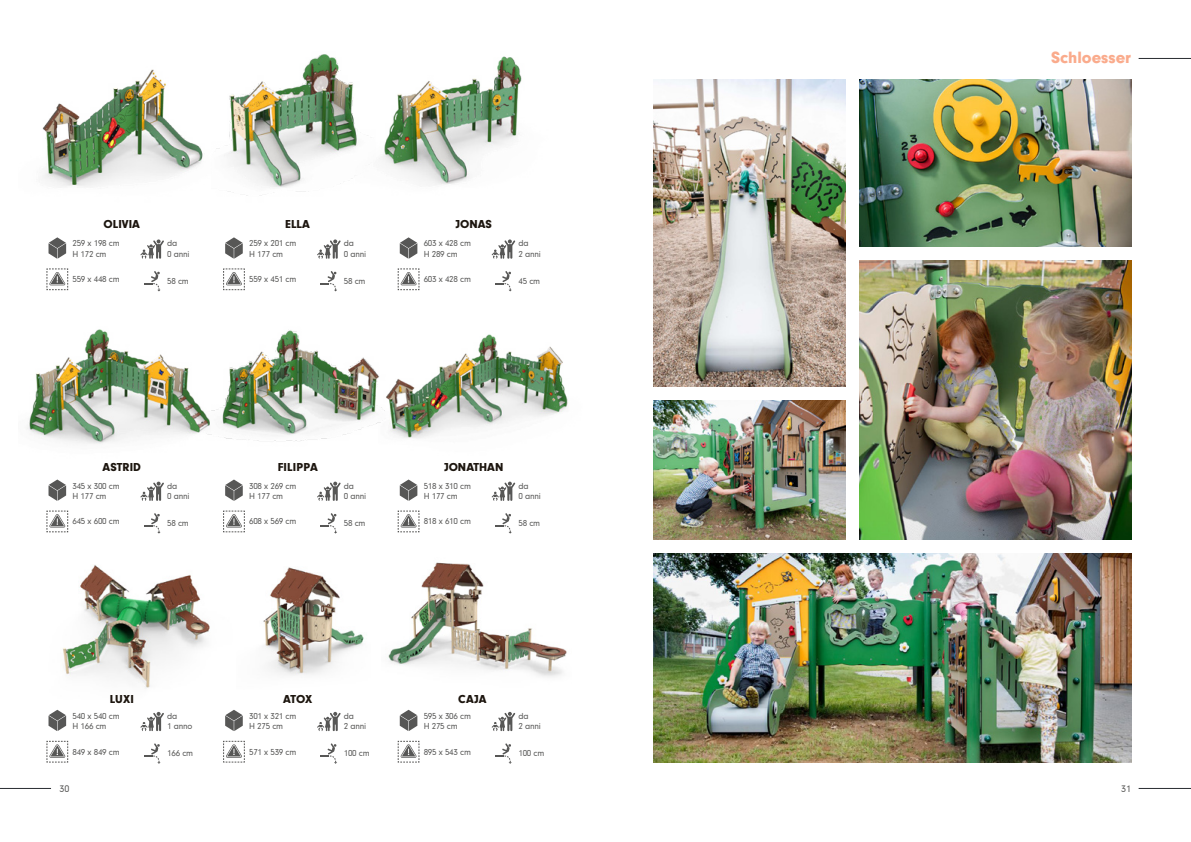
<style>
.page{position:relative;width:1191px;height:842px;background:#fff}
.page>*{position:absolute;margin:0;border:0;box-sizing:border-box;transform-origin:0 0}
.t1{font:900 17px "Neuzeit Grotesk TOT";color:#faab8c}
.t2{font:900 12px "Neuzeit Grotesk TOT";color:#1d160f}
.t3{font:10px "Neuzeit Gro";color:#575756}
.t4{font:9px/10.1px "Neuzeit Gro";letter-spacing:-.03em;color:#575756}
</style>
<div class="page">
<hr style="left:1138px;top:788px;width:53px;height:1px;background:#282c30">
<hr style="left:0;top:788px;width:51px;height:1px;background:#282c30">
<hr style="left:1138px;top:58px;width:53px;height:1px;background:#282c30">
<img style="left:263px;top:567px;width:101px;height:108px">
<img style="left:63px;top:565px;width:147px;height:124px">
<img style="left:388px;top:562px;width:179px;height:115px">
<img style="left:211px;top:330px;width:167px;height:111px">
<img style="left:227px;top:54px;width:128px;height:142px">
<img style="left:42px;top:69px;width:183px;height:118px">
<img style="left:355px;top:56px;width:167px;height:129px">
<img style="left:27px;top:329px;width:184px;height:153px">
<img style="left:378px;top:334px;width:190px;height:105px">
<svg style="left:140px;top:239px;width:24px;height:20px"></svg>
<svg style="left:49px;top:237px;width:17px;height:22px"></svg>
<svg style="left:46px;top:268px;width:22px;height:22px"></svg>
<svg style="left:144px;top:271px;width:17px;height:20px"></svg>
<svg style="left:140px;top:482px;width:24px;height:19px"></svg>
<svg style="left:49px;top:479px;width:17px;height:22px"></svg>
<svg style="left:46px;top:510px;width:22px;height:22px"></svg>
<svg style="left:144px;top:513px;width:17px;height:21px"></svg>
<svg style="left:140px;top:712px;width:24px;height:19px"></svg>
<svg style="left:49px;top:710px;width:17px;height:21px"></svg>
<svg style="left:46px;top:741px;width:22px;height:22px"></svg>
<svg style="left:144px;top:743px;width:17px;height:21px"></svg>
<svg style="left:317px;top:239px;width:24px;height:20px"></svg>
<svg style="left:225px;top:237px;width:18px;height:22px"></svg>
<svg style="left:223px;top:268px;width:22px;height:22px"></svg>
<svg style="left:320px;top:271px;width:17px;height:20px"></svg>
<svg style="left:317px;top:482px;width:24px;height:19px"></svg>
<svg style="left:225px;top:479px;width:18px;height:22px"></svg>
<svg style="left:223px;top:510px;width:22px;height:22px"></svg>
<svg style="left:320px;top:513px;width:17px;height:21px"></svg>
<svg style="left:317px;top:712px;width:24px;height:19px"></svg>
<svg style="left:225px;top:710px;width:18px;height:21px"></svg>
<svg style="left:223px;top:741px;width:22px;height:22px"></svg>
<svg style="left:320px;top:743px;width:17px;height:21px"></svg>
<svg style="left:491px;top:239px;width:24px;height:20px"></svg>
<svg style="left:400px;top:237px;width:17px;height:22px"></svg>
<svg style="left:397px;top:268px;width:23px;height:22px"></svg>
<svg style="left:495px;top:271px;width:17px;height:20px"></svg>
<svg style="left:491px;top:482px;width:24px;height:19px"></svg>
<svg style="left:400px;top:479px;width:17px;height:22px"></svg>
<svg style="left:397px;top:510px;width:23px;height:22px"></svg>
<svg style="left:495px;top:513px;width:17px;height:21px"></svg>
<svg style="left:491px;top:712px;width:24px;height:19px"></svg>
<svg style="left:400px;top:710px;width:17px;height:21px"></svg>
<svg style="left:397px;top:741px;width:23px;height:22px"></svg>
<svg style="left:495px;top:743px;width:17px;height:21px"></svg>
<img style="left:859px;top:80px;width:272px;height:167px">
<img style="left:859px;top:261px;width:272px;height:278px">
<img style="left:653px;top:553px;width:478px;height:210px">
<img style="left:653px;top:80px;width:192px;height:307px">
<img style="left:653px;top:401px;width:192px;height:138px">
<h2 class="t2" style="left:104px;top:217px;width:38px">OLIVIA</h2>
<h2 class="t2" style="left:285px;top:217px;width:26px">ELLA</h2>
<h2 class="t2" style="left:455px;top:217px;width:38px">JONAS</h2>
<p class="t4" style="left:72px;top:239px;width:49px">259 x 198 cm<br>H 172 cm</p>
<p class="t4" style="left:167px;top:239px;width:12px">da</p>
<p class="t4" style="left:72px;top:274px;width:49px">559 x 448 cm</p>
<p class="t4" style="left:167px;top:276px;width:23px">58 cm</p>
<p class="t4" style="left:167px;top:249px;width:24px">0 anni</p>
<p class="t4" style="left:249px;top:239px;width:49px">259 x 201 cm<br>H 177 cm</p>
<p class="t4" style="left:344px;top:239px;width:12px">da</p>
<p class="t4" style="left:249px;top:274px;width:49px">559 x 451 cm</p>
<p class="t4" style="left:344px;top:276px;width:23px">58 cm</p>
<p class="t4" style="left:344px;top:249px;width:24px">0 anni</p>
<p class="t4" style="left:424px;top:239px;width:49px">603 x 428 cm<br>H 289 cm</p>
<p class="t4" style="left:518px;top:239px;width:12px">da</p>
<p class="t4" style="left:424px;top:274px;width:49px">603 x 428 cm</p>
<p class="t4" style="left:518px;top:276px;width:23px">45 cm</p>
<p class="t4" style="left:518px;top:249px;width:24px">2 anni</p>
<h2 class="t2" style="left:103px;top:460px;width:40px">ASTRID</h2>
<h2 class="t2" style="left:278px;top:460px;width:41px">FILIPPA</h2>
<h2 class="t2" style="left:444px;top:460px;width:61px">JONATHAN</h2>
<p class="t4" style="left:72px;top:481px;width:49px">345 x 300 cm<br>H 177 cm</p>
<p class="t4" style="left:167px;top:481px;width:12px">da</p>
<p class="t4" style="left:72px;top:517px;width:49px">645 x 600 cm</p>
<p class="t4" style="left:167px;top:518px;width:23px">58 cm</p>
<p class="t4" style="left:167px;top:491px;width:24px">0 anni</p>
<p class="t4" style="left:249px;top:481px;width:49px">308 x 269 cm<br>H 177 cm</p>
<p class="t4" style="left:344px;top:481px;width:12px">da</p>
<p class="t4" style="left:249px;top:517px;width:49px">608 x 569 cm</p>
<p class="t4" style="left:344px;top:518px;width:23px">58 cm</p>
<p class="t4" style="left:344px;top:491px;width:24px">0 anni</p>
<p class="t4" style="left:424px;top:481px;width:49px">518 x 310 cm<br>H 177 cm</p>
<p class="t4" style="left:518px;top:481px;width:12px">da</p>
<p class="t4" style="left:424px;top:517px;width:49px">818 x 610 cm</p>
<p class="t4" style="left:518px;top:518px;width:23px">58 cm</p>
<p class="t4" style="left:518px;top:491px;width:24px">0 anni</p>
<h2 class="t2" style="left:110px;top:693px;width:26px">LUXI</h2>
<h2 class="t2" style="left:458px;top:693px;width:30px">CAJA</h2>
<h2 class="t2" style="left:283px;top:693px;width:31px">ATOX</h2>
<p class="t4" style="left:72px;top:711px;width:49px">540 x 540 cm<br>H 166 cm</p>
<p class="t4" style="left:167px;top:711px;width:12px">da</p>
<p class="t4" style="left:72px;top:747px;width:49px">849 x 849 cm</p>
<p class="t4" style="left:167px;top:749px;width:27px">166 cm</p>
<p class="t4" style="left:167px;top:721px;width:27px">1 anno</p>
<p class="t4" style="left:249px;top:711px;width:49px">301 x 321 cm<br>H 275 cm</p>
<p class="t4" style="left:344px;top:711px;width:12px">da</p>
<p class="t4" style="left:249px;top:747px;width:49px">571 x 539 cm</p>
<p class="t4" style="left:344px;top:749px;width:27px">100 cm</p>
<p class="t4" style="left:344px;top:721px;width:24px">2 anni</p>
<p class="t4" style="left:424px;top:711px;width:49px">595 x 306 cm<br>H 275 cm</p>
<p class="t4" style="left:518px;top:711px;width:12px">da</p>
<p class="t4" style="left:424px;top:747px;width:49px">895 x 543 cm</p>
<p class="t4" style="left:518px;top:749px;width:27px">100 cm</p>
<p class="t4" style="left:518px;top:721px;width:24px">2 anni</p>
<h1 class="t1" style="left:1051px;top:48px;width:81px">Schloesser</h1>
<p class="t3" style="left:59px;top:783px;width:11px">30</p>
<p class="t3" style="left:1121px;top:783px;width:11px">31</p>
</div>
